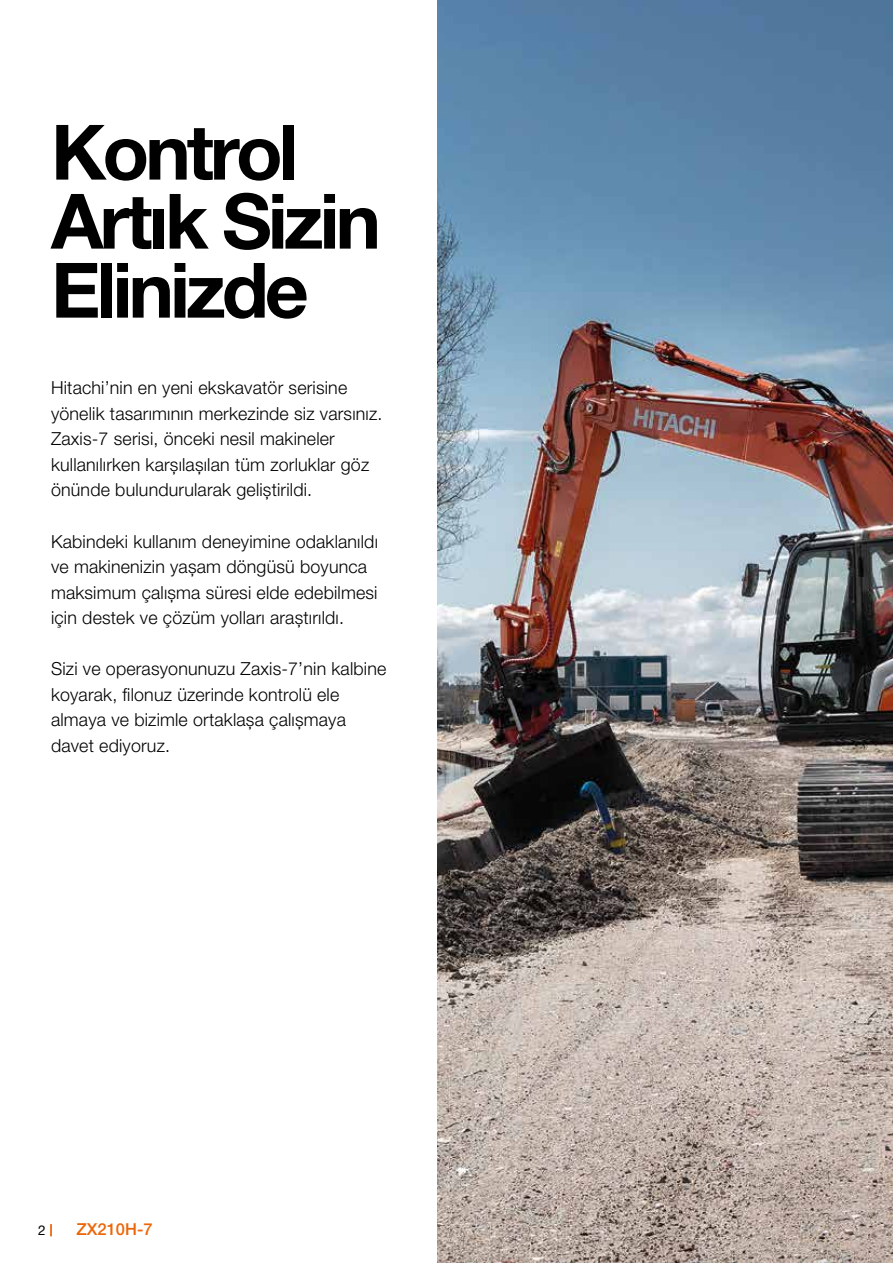
<style>
.page{position:relative;width:893px;height:1263px;background:#fff}
.page>*{position:absolute;margin:0;border:0;box-sizing:border-box;transform-origin:0 0}
.t1{font:700 76.5px/69px "Helvetica Neue LT Pro";letter-spacing:-.05em;color:#000}
.t2{font:300 18px/25.5px "Helvetica Neue LT Pro";letter-spacing:.01em;color:#000}
.t3{font:500 16.5px "Helvetica Neue LT Pro";color:#ec6608}
.t4{font:13.5px "Helvetica Neue LT Pro";color:#000}
</style>
<div class="page">
<img style="left:438px;top:0;width:455px;height:1263px">
<svg style="left:50px;top:1224px;width:2px;height:12px"></svg>
<h1 class="t1" style="left:51px;top:116px;width:331px">Kontrol<br>Artık Sizin<br>Elinizde</h1>
<p class="t2" style="left:51px;top:375px;width:333px">Hitachi’nin en yeni ekskavatör serisine yönelik tasarımının merkezinde siz varsınız.<br>Zaxis-7 serisi, önceki nesil makineler kullanılırken karșılașılan tüm zorluklar göz önünde bulundurularak geliștirildi.</p>
<p class="t2" style="left:51px;top:528px;width:328px">Kabindeki kullanım deneyimine odaklanıldı ve makinenizin yașam döngüsü boyunca maksimum çalıșma süresi elde edebilmesi için destek ve çözüm yolları araștırıldı.</p>
<p class="t2" style="left:51px;top:655px;width:337px">Sizi ve operasyonunuzu Zaxis-7’nin kalbine koyarak, filonuz üzerinde kontrolü ele almaya ve bizimle ortaklașa çalıșmaya davet ediyoruz.</p>
<p class="t4" style="left:38px;top:1222px;width:9px">2</p>
<p class="t3" style="left:77px;top:1220px;width:78px">ZX210H-7</p>
</div>
